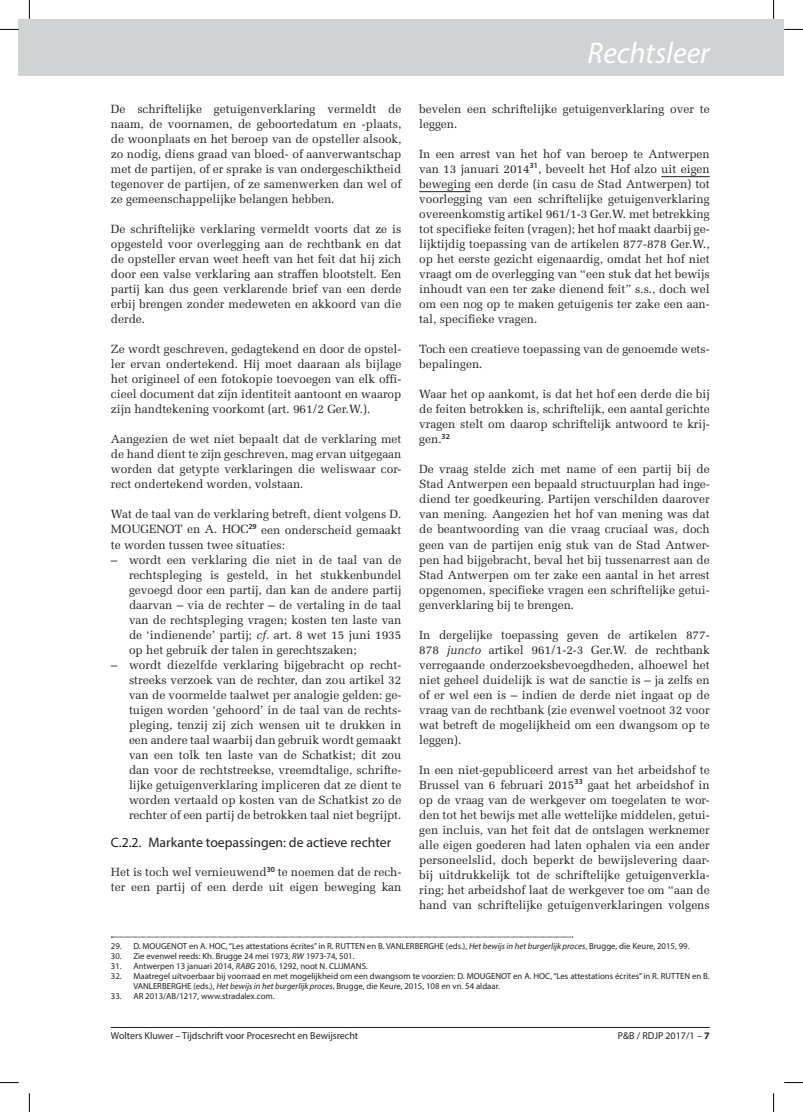
<style>
.page{position:relative;width:803px;height:1112px;background:#fff}
.page>*{position:absolute;margin:0;border:0;box-sizing:border-box;transform-origin:0 0}
.t1{font:italic 30px "Myriad Pro";color:#fff}
.t2{font:13.75px "Myriad Pro";color:#231f20}
.t3{font:11.88px/15px "Melior LT Std";color:#231f20;text-align:justify}
.t4{font:10px "Myriad Pro";color:#231f20}
.t5{font:8.75px/10px "Myriad Pro";color:#231f20}
.s1{font-style:italic}
.s2{font-weight:700}
</style>
<div class="page">
<div style="left:19px;top:19px;width:765px;height:56px;background:#d1d2d4"></div>
<hr style="left:661px;top:176px;width:49px;height:1px;background:#231f20">
<hr style="left:419px;top:191px;width:52px;height:1px;background:#231f20">
<hr style="left:111px;top:1026px;width:599px;height:1px;background:#231f20">
<svg style="left:111px;top:936px;width:462px;height:1px"></svg>
<svg style="left:0;top:29px;width:19px;height:1px"></svg>
<svg style="left:784px;top:29px;width:19px;height:1px"></svg>
<svg style="left:0;top:1082px;width:19px;height:1px"></svg>
<svg style="left:784px;top:1082px;width:19px;height:1px"></svg>
<svg style="left:29px;top:0;width:1px;height:19px"></svg>
<svg style="left:29px;top:1093px;width:1px;height:18px"></svg>
<svg style="left:773px;top:0;width:1px;height:19px"></svg>
<svg style="left:773px;top:1093px;width:1px;height:18px"></svg>
<p class="t3" style="left:111px;top:102px;width:292px">De schriftelijke getuigenverklaring vermeldt de naam, de voornamen, de geboortedatum en -plaats, de woonplaats en het beroep van de opsteller alsook, zo nodig, diens graad van bloed- of aanverwantschap met de partijen, of er sprake is van ondergeschiktheid tegenover de partijen, of ze samenwerken dan wel of ze gemeenschappelijke belangen hebben.</p>
<p class="t3" style="left:111px;top:222px;width:292px">De schriftelijke verklaring vermeldt voorts dat ze is opgesteld voor overlegging aan de rechtbank en dat de opsteller ervan weet heeft van het feit dat hij zich door een valse verklaring aan straffen blootstelt. Een partij kan dus geen verklarende brief van een derde erbij brengen zonder medeweten en akkoord van die derde.</p>
<p class="t3" style="left:111px;top:342px;width:292px">Ze wordt geschreven, gedagtekend en door de opstel&shy;ler ervan ondertekend. Hij moet daaraan als bijlage het origineel of een fotokopie toevoegen van elk offi&shy;cieel document dat zijn identiteit aantoont en waarop zijn handtekening voorkomt (art. 961/2 Ger.W.).</p>
<p class="t3" style="left:111px;top:432px;width:292px">Aangezien de wet niet bepaalt dat de verklaring met de hand dient te zijn geschreven, mag ervan uitgegaan worden dat getypte verklaringen die weliswaar cor&shy;rect ondertekend worden, volstaan.</p>
<p class="t3" style="left:111px;top:507px;width:292px">Wat de taal van de verklaring betreft, dient volgens D.<br>MOUGENOT en A. HOC<sup>29</sup> een onderscheid gemaakt te worden tussen twee situaties:</p>
<p class="t3" style="left:129px;top:552px;width:274px;text-indent:-18px">– wordt een verklaring die niet in de taal van de rechtspleging is gesteld, in het stukkenbundel gevoegd door een partij, dan kan de andere partij daarvan – via de rechter – de vertaling in de taal van de rechtspleging vragen; kosten ten laste van de ‘indienende’ partij; <span class="s1">cf.</span> art. 8 wet 15 juni 1935 op het gebruik der talen in gerechtszaken;</p>
<p class="t3" style="left:129px;top:657px;width:274px;text-indent:-18px">– wordt diezelfde verklaring bijgebracht op recht&shy;streeks verzoek van de rechter, dan zou artikel 32 van de voormelde taalwet per analogie gelden: ge&shy;tuigen worden ‘gehoord’ in de taal van de rechts&shy;pleging, tenzij zij zich wensen uit te drukken in een andere taal waarbij dan gebruik wordt gemaakt van een tolk ten laste van de Schatkist; dit zou dan voor de rechtstreekse, vreemdtalige, schrifte&shy;lijke getuigenverklaring impliceren dat ze dient te worden vertaald op kosten van de Schatkist zo de rechter of een partij de betrokken taal niet begrijpt.</p>
<p class="t2" style="left:111px;top:834px;width:282px">C.2.2. Markante toepassingen: de actieve rechter</p>
<p class="t3" style="left:111px;top:864px;width:292px">Het is toch wel vernieuwend<sup>30</sup> te noemen dat de rech&shy;ter een partij of een derde uit eigen beweging kan</p>
<h1 class="t1" style="left:588px;top:34px;width:124px">Rechtsleer</h1>
<p class="t3" style="left:419px;top:102px;width:292px">bevelen een schriftelijke getuigenverklaring over te leggen.</p>
<p class="t3" style="left:419px;top:147px;width:292px">In een arrest van het hof van beroep te Antwerpen van 13 januari 2014<sup>31</sup>, beveelt het Hof alzo uit eigen beweging een derde (in casu de Stad Antwerpen) tot voorlegging van een schriftelijke getuigenverklaring overeenkomstig artikel 961/1-3 Ger.W. met betrekking tot specifieke feiten (vragen); het hof maakt daarbij ge&shy;lijktijdig toepassing van de artikelen 877-878 Ger.W., op het eerste gezicht eigenaardig, omdat het hof niet vraagt om de overlegging van “een stuk dat het bewijs inhoudt van een ter zake dienend feit” s.s., doch wel om een nog op te maken getuigenis ter zake een aan&shy;tal, specifieke vragen.</p>
<p class="t3" style="left:419px;top:342px;width:292px">Toch een creatieve toepassing van de genoemde wets&shy;bepalingen.</p>
<p class="t3" style="left:419px;top:387px;width:292px">Waar het op aankomt, is dat het hof een derde die bij de feiten betrokken is, schriftelijk, een aantal gerichte vragen stelt om daarop schriftelijk antwoord te krij&shy;gen.<sup>32</sup></p>
<p class="t3" style="left:419px;top:462px;width:292px">De vraag stelde zich met name of een partij bij de Stad Antwerpen een bepaald structuurplan had inge&shy;diend ter goedkeuring. Partijen verschilden daarover van mening. Aangezien het hof van mening was dat de beantwoording van die vraag cruciaal was, doch geen van de partijen enig stuk van de Stad Antwer&shy;pen had bijgebracht, beval het bij tussenarrest aan de Stad Antwerpen om ter zake een aantal in het arrest opgenomen, specifieke vragen een schriftelijke getui&shy;genverklaring bij te brengen.</p>
<p class="t3" style="left:419px;top:627px;width:292px">In dergelijke toepassing geven de artikelen 877- 878 <span class="s1">juncto</span> artikel 961/1-2-3 Ger.W. de rechtbank verregaande onderzoeksbevoegdheden, alhoewel het niet geheel duidelijk is wat de sanctie is – ja zelfs en of er wel een is – indien de derde niet ingaat op de vraag van de rechtbank (zie evenwel voetnoot 32 voor wat betreft de mogelijkheid om een dwangsom op te leggen).</p>
<p class="t3" style="left:419px;top:762px;width:292px">In een niet-gepubliceerd arrest van het arbeidshof te Brussel van 6 februari 2015<sup>33</sup> gaat het arbeidshof in op de vraag van de werkgever om toegelaten te wor&shy;den tot het bewijs met alle wettelijke middelen, getui&shy;gen incluis, van het feit dat de ontslagen werknemer alle eigen goederen had laten ophalen via een ander personeelslid, doch beperkt de bewijslevering daar&shy;bij uitdrukkelijk tot de schriftelijke getuigenverkla&shy;ring; het arbeidshof laat de werkgever toe om “aan de hand van schriftelijke getuigenverklaringen volgens</p>
<p class="t5" style="left:111px;top:940px;width:580px">29. D. MOUGENOT en A. HOC, “Les attestations écrites” in R. RUTTEN en B. VANLERBERGHE (eds.), <span class="s1">Het bewijs in het burgerlijk proces</span>, Brugge, die Keure, 2015, 99.</p>
<p class="t5" style="left:111px;top:950px;width:245px">30. Zie evenwel reeds: Kh. Brugge 24 mei 1973, <span class="s1">RW</span> 1973-74, 501.</p>
<p class="t5" style="left:111px;top:960px;width:258px">31. Antwerpen 13 januari 2014, <span class="s1">RABG</span> 2016, 1292, noot N. CLIJMANS.</p>
<p class="t5" style="left:133px;top:970px;width:578px;text-indent:-22px">32. Maatregel uitvoerbaar bij voorraad en met mogelijkheid om een dwangsom te voorzien: D. MOUGENOT en A. HOC, “Les attestations écrites” in R. RUTTEN en B.<br>VANLERBERGHE (eds.), <span class="s1">Het bewijs in het burgerlijk proces</span>, Brugge, die Keure, 2015, 108 en vn. 54 aldaar.</p>
<p class="t5" style="left:111px;top:990px;width:165px">33. AR 2013/AB/1217, www.stradalex.com.</p>
<p class="t4" style="left:111px;top:1029px;width:249px">Wolters Kluwer – Tijdschrift voor Procesrecht en Bewijsrecht</p>
<p class="t4" style="left:618px;top:1029px;width:93px">P&amp;B / RDJP 2017/1 – <span class="s2">7</span></p>
</div>
